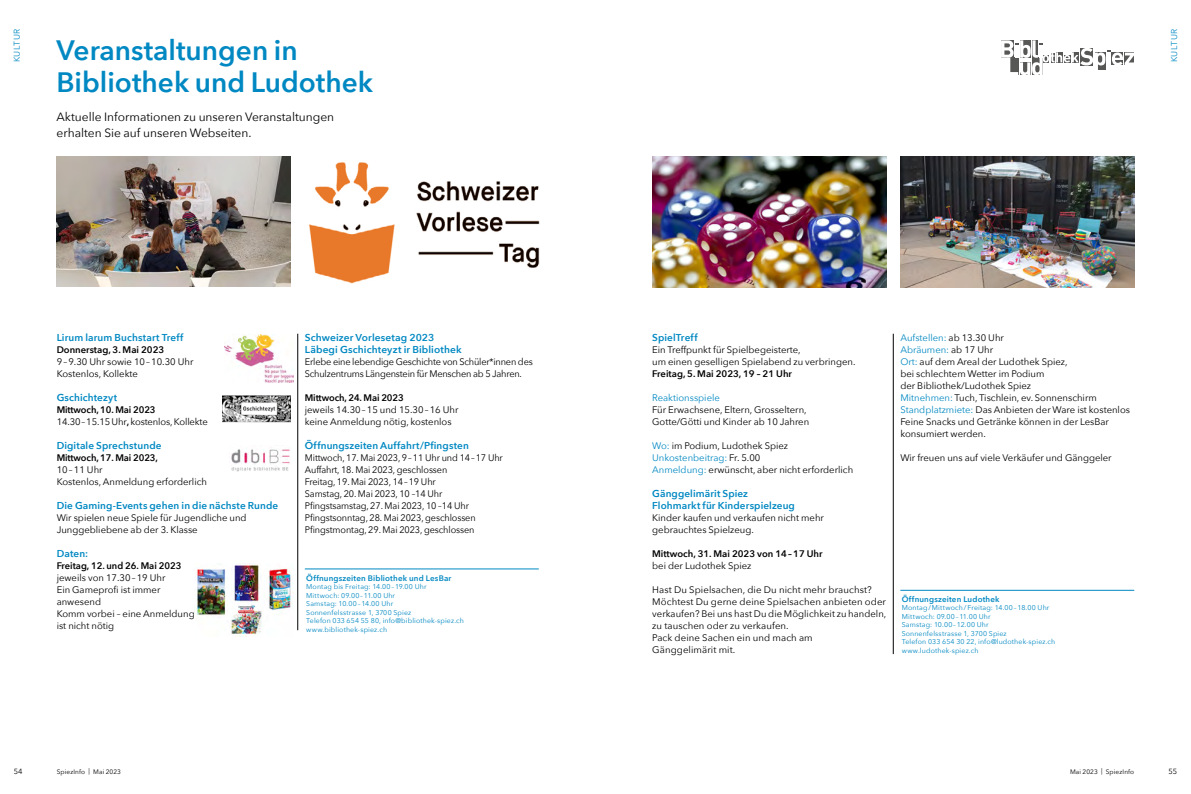
<style>
.page{position:relative;width:1191px;height:794px;background:#fff}
.page>*{position:absolute;margin:0;border:0;box-sizing:border-box;transform-origin:0 0}
.t1{font:600 28px "Avenir Next";color:#0088c2}
.t2{font:12px/16px "Avenir Next";color:#000}
.t3{font:600 10px/12px "Avenir Next";letter-spacing:.01em;color:#0088c2}
.t4{font:9.5px/12px "Avenir Next";color:#000}
.t5{font:9.5px/12px "Avenir Next";color:#000;scale:.96 1}
.t6{font:600 9.5px "Avenir Next";color:#000}
.t7{font:9.5px/12px "Avenir Next";letter-spacing:-.02em;color:#000}
.t8{font:9.5px "Avenir Next";color:#0088c2}
.t9{font:8.5px "Avenir Next";letter-spacing:.07em;color:#0088c2}
.t10{font:600 8px "Avenir Next";letter-spacing:.02em;color:#0088c2}
.t11{font:7.5px "Avenir Next";color:#000}
.t12{font:7px/8.5px "Avenir Next";letter-spacing:.02em;color:#0088c2}
.t13{font:6.5px "Avenir Next";letter-spacing:.02em;color:#000}
.s1{font-weight:600}
.s2{color:#0088c2}
</style>
<div class="page">
<svg style="left:1001px;top:40px;width:133px;height:35px"></svg>
<hr style="left:297px;top:334px;width:1px;height:296px;background:#000">
<hr style="left:893px;top:334px;width:1px;height:320px;background:#000">
<img style="left:231px;top:467px;width:58px;height:5px">
<img style="left:231px;top:447px;width:60px;height:18px">
<img style="left:222px;top:396px;width:69px;height:27px">
<img style="left:652px;top:157px;width:234px;height:130px">
<img style="left:900px;top:157px;width:234px;height:130px">
<img style="left:57px;top:157px;width:234px;height:130px">
<hr style="left:305px;top:568px;width:234px;height:1px;background:#0088c2">
<hr style="left:900px;top:590px;width:234px;height:1px;background:#0088c2">
<img style="left:224px;top:335px;width:69px;height:47px">
<img style="left:194px;top:563px;width:99px;height:72px">
<img style="left:309px;top:162px;width:231px;height:122px">
<p class="t9" style="left:10px;top:62px;width:35px;rotate:-90deg">KULTUR</p>
<h1 class="t1" style="left:57px;top:27px;width:243px">Veranstaltungen in</h1>
<p class="t9" style="left:1167px;top:62px;width:35px;rotate:-90deg">KULTUR</p>
<h1 class="t1" style="left:57px;top:59px;width:318px">Bibliothek und Ludothek</h1>
<p class="t2" style="left:57px;top:108px;width:279px">Aktuelle Informationen zu unseren Veranstaltungen erhalten Sie auf unseren Webseiten.</p>
<p class="t3" style="left:57px;top:331px;width:128px">Lirum larum Buchstart Treff</p>
<p class="t6" style="left:57px;top:341px;width:109px">Donnerstag, 3. Mai 2023</p>
<p class="t4" style="left:57px;top:355px;width:138px">9–9.30 Uhr sowie 10–10.30 Uhr<br>Kostenlos, Kollekte</p>
<p class="t3" style="left:57px;top:391px;width:62px">Gschichtezyt</p>
<p class="t4" style="left:57px;top:403px;width:153px"><span class="s1">Mittwoch, 10. Mai 2023<br></span>14.30–15.15 Uhr<span class="s1">,</span> kostenlos, Kollekte</p>
<p class="t3" style="left:57px;top:439px;width:106px">Digitale Sprechstunde</p>
<p class="t6" style="left:57px;top:449px;width:103px">Mittwoch, 17. Mai 2023,</p>
<p class="t4" style="left:57px;top:463px;width:152px">10–11 Uhr<br>Kostenlos, Anmeldung erforderlich</p>
<p class="t3" style="left:57px;top:499px;width:223px">Die Gaming-Events gehen in die nächste Runde</p>
<p class="t4" style="left:57px;top:511px;width:191px">Wir spielen neue Spiele für Jugendliche und<br>Junggebliebene ab der 3. Klasse</p>
<p class="t3" style="left:57px;top:547px;width:33px">Daten:</p>
<p class="t6" style="left:57px;top:558px;width:126px">Freitag, 12. und 26. Mai 2023</p>
<p class="t4" style="left:57px;top:571px;width:139px">jeweils von 17.30–19 Uhr<br>Ein Gameprofi ist immer anwesend<br>Komm vorbei – eine Anmeldung ist nicht nötig</p>
<p class="t3" style="left:652px;top:331px;width:47px">SpielTreff</p>
<p class="t4" style="left:652px;top:343px;width:205px">Ein Treffpunkt für Spielbegeisterte,<br>um einen geselligen Spielabend zu verbringen.</p>
<p class="t6" style="left:652px;top:365px;width:141px">Freitag, 5. Mai 2023, 19 – 21 Uhr</p>
<p class="t8" style="left:652px;top:390px;width:69px">Reaktionsspiele</p>
<p class="t4" style="left:652px;top:403px;width:158px">Für Erwachsene, Eltern, Grosseltern,<br>Gotte/Götti und Kinder ab 10 Jahren</p>
<p class="t4" style="left:652px;top:439px;width:202px"><span class="s2">Wo:</span> im Podium, Ludothek Spiez<br><span class="s2">Unkostenbeitrag:</span> Fr. 5.00<br><span class="s2">Anmeldung:</span> erwünscht, aber nicht erforderlich</p>
<p class="t3" style="left:652px;top:487px;width:144px">Gänggelimärit Spiez<br>Flohmarkt für Kinderspielzeug</p>
<p class="t4" style="left:652px;top:511px;width:173px">Kinder kaufen und verkaufen nicht mehr gebrauchtes Spielzeug.</p>
<p class="t6" style="left:652px;top:546px;width:172px">Mittwoch, 31. Mai 2023 von 14–17 Uhr</p>
<p class="t4" style="left:652px;top:559px;width:101px">bei der Ludothek Spiez</p>
<p class="t4" style="left:652px;top:583px;width:236px">Hast Du Spielsachen, die Du nicht mehr brauchst?<br>Möchtest Du gerne deine Spielsachen anbieten oder verkaufen? Bei uns hast Du die Möglichkeit zu handeln, zu tauschen oder zu verkaufen.<br>Pack deine Sachen ein und mach am<br>Gänggelimärit mit.</p>
<p class="t3" style="left:305px;top:331px;width:158px">Schweizer Vorlesetag 2023<br>Läbegi Gschichteyzt ir Bibliothek</p>
<p class="t7" style="left:305px;top:355px;width:229px">Erlebe eine lebendige Geschichte von Schüler*innen des<br>Schulzentrums Längenstein für Menschen ab 5 Jahren.</p>
<p class="t6" style="left:305px;top:389px;width:100px">Mittwoch, 24. Mai 2023</p>
<p class="t4" style="left:305px;top:403px;width:155px">jeweils 14.30–15 und 15.30–16 Uhr keine Anmeldung nötig, kostenlos</p>
<p class="t3" style="left:305px;top:439px;width:166px">Öffnungszeiten Auffahrt/Pfingsten</p>
<p class="t5" style="left:305px;top:451px;width:208px">Mittwoch, 17. Mai 2023, 9–11 Uhr und 14–17 Uhr Auffahrt, 18. Mai 2023, geschlossen<br>Freitag, 19. Mai 2023, 14–19 Uhr<br>Samstag, 20. Mai 2023, 10 –14 Uhr Pfingstsamstag, 27. Mai 2023, 10 –14 Uhr Pfingstsonntag, 28. Mai 2023, geschlossen Pfingstmontag, 29. Mai 2023, geschlossen</p>
<p class="t4" style="left:900px;top:331px;width:231px"><span class="s2">Aufstellen:</span> ab 13.30 Uhr<br><span class="s2">Abräumen:</span> ab 17 Uhr<br><span class="s2">Ort:</span> auf dem Areal der Ludothek Spiez,<br>bei schlechtem Wetter im Podium<br>der Bibliothek/Ludothek Spiez<br><span class="s2">Mitnehmen:</span> Tuch, Tischlein, ev. Sonnenschirm <span class="s2">Standplatzmiete:</span> Das Anbieten der Ware ist kostenlos Feine Snacks und Getränke können in der LesBar konsumiert werden.</p>
<p class="t4" style="left:900px;top:451px;width:213px">Wir freuen uns auf viele Verkäufer und Gänggeler</p>
<p class="t10" style="left:306px;top:571px;width:147px">Öffnungszeiten Bibliothek und LesBar</p>
<p class="t12" style="left:306px;top:582px;width:159px">Montag bis Freitag: 14.00–19.00 Uhr<br>Mittwoch: 09.00–11.00 Uhr<br>Samstag: 10.00–14.00 Uhr<br>Sonnenfelsstrasse 1, 3700 Spiez<br>Telefon 033 654 55 80, info@bibliothek-spiez.ch www.bibliothek-spiez.ch</p>
<p class="t10" style="left:901px;top:592px;width:99px">Öffnungszeiten Ludothek</p>
<p class="t12" style="left:901px;top:603px;width:155px">Montag/Mittwoch/Freitag: 14.00–18.00 Uhr Mittwoch: 09.00–11.00 Uhr<br>Samstag: 10.00–12.00 Uhr<br>Sonnenfelsstrasse 1, 3700 Spiez<br>Telefon 033 654 30 22, info@ludothek-spiez.ch www.ludothek-spiez.ch</p>
<p class="t11" style="left:14px;top:764px;width:10px">54</p>
<p class="t13" style="left:57px;top:766px;width:66px">SpiezInfo | Mai 2023</p>
<p class="t13" style="left:1070px;top:766px;width:66px">Mai 2023 | SpiezInfo</p>
<p class="t11" style="left:1168px;top:764px;width:10px">55</p>
</div>
